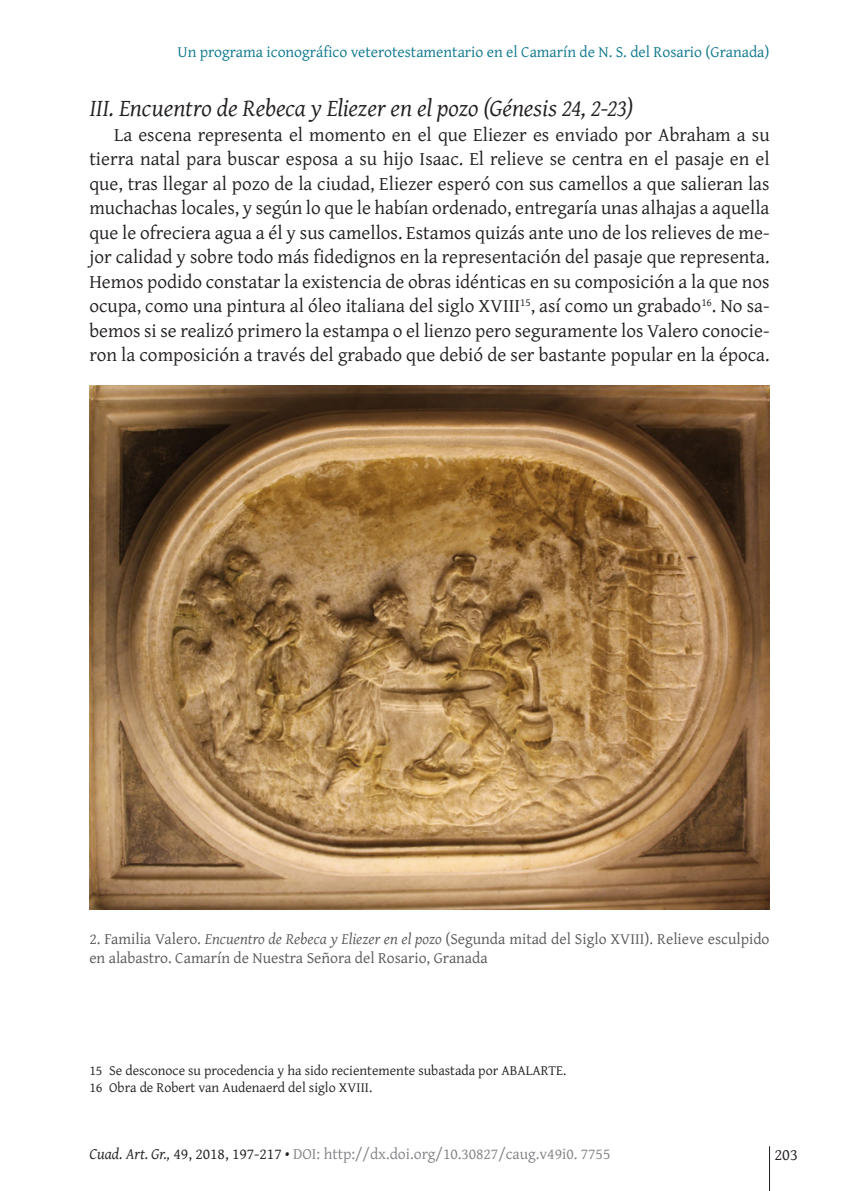
<style>
.page{position:relative;width:844px;height:1191px;background:#fff}
.page>*{position:absolute;margin:0;border:0;box-sizing:border-box;transform-origin:0 0}
.EPIG_2{font:italic 24.5px "Gentium Plus";letter-spacing:-.01em;color:#231f20}
.t1{font:19.25px/24.5px "Gentium Plus";color:#231f20;text-align:justify}
.t2{font:16.62px "Gentium Plus";color:#231f20}
.piedefoto{font:15.75px/18.9px "Gentium Plus";color:#57585a}
.t3{font:15.75px "Gentium Plus";color:#0d788c}
.t4{font:15.75px "Gentium Plus";color:#808285}
.notaspie{font:14px "Gentium Plus";color:#231f20}
.s1{font-style:italic}
.s2{font-style:italic;color:#231f20}
.s3{color:#231f20}
</style>
<div class="page">
<hr style="left:769px;top:1146px;width:1px;height:45px;background:#231f20">
<img style="left:89px;top:385px;width:680px;height:524px">
<p class="t3" style="left:177px;top:37px;width:593px">Un programa iconográfico veterotestamentario en el Camarín de N. S. del Rosario (Granada)</p>
<p class="EPIG_2" style="left:89px;top:85px;width:545px">III. Encuentro de Rebeca y Eliezer en el pozo (Génesis 24, 2-23)</p>
<p class="t1" style="left:89px;top:121px;width:681px;text-indent:25px">La escena representa el momento en el que Eliezer es enviado por Abraham a su tierra natal para buscar esposa a su hijo Isaac. El relieve se centra en el pasaje en el que, tras llegar al pozo de la ciudad, Eliezer esperó con sus camellos a que salieran las muchachas locales, y según lo que le habían ordenado, entregaría unas alhajas a aquella que le ofreciera agua a él y sus camellos. Estamos quizás ante uno de los relieves de me&shy;jor calidad y sobre todo más fidedignos en la representación del pasaje que representa.<br>Hemos podido constatar la existencia de obras idénticas en su composición a la que nos ocupa, como una pintura al óleo italiana del siglo XVIII<sup>15</sup>, así como un grabado<sup>16</sup>. No sa&shy;bemos si se realizó primero la estampa o el lienzo pero seguramente los Valero conocie&shy;ron la composición a través del grabado que debió de ser bastante popular en la época.</p>
<p class="piedefoto" style="left:89px;top:928px;width:681px">2. Familia Valero. <span class="s1">Encuentro de Rebeca y Eliezer en el pozo</span> (Segunda mitad del Siglo XVIII). Relieve esculpido en alabastro. Camarín de Nuestra Señora del Rosario, Granada</p>
<p class="notaspie" style="left:89px;top:1057px;width:478px">15 Se desconoce su procedencia y ha sido recientemente subastada por ABALARTE.</p>
<p class="notaspie" style="left:89px;top:1074px;width:284px">16 Obra de Robert van Audenaerd del siglo XVIII.</p>
<p class="t4" style="left:89px;top:1138px;width:522px"><span class="s2">Cuad. Art. Gr.,</span> <span class="s3">49, 2018, 197-217 •</span> DOI: http://dx.doi.org/10.30827/caug.v49i0. 7755</p>
<p class="t2" style="left:774px;top:1138px;width:25px">203</p>
</div>
